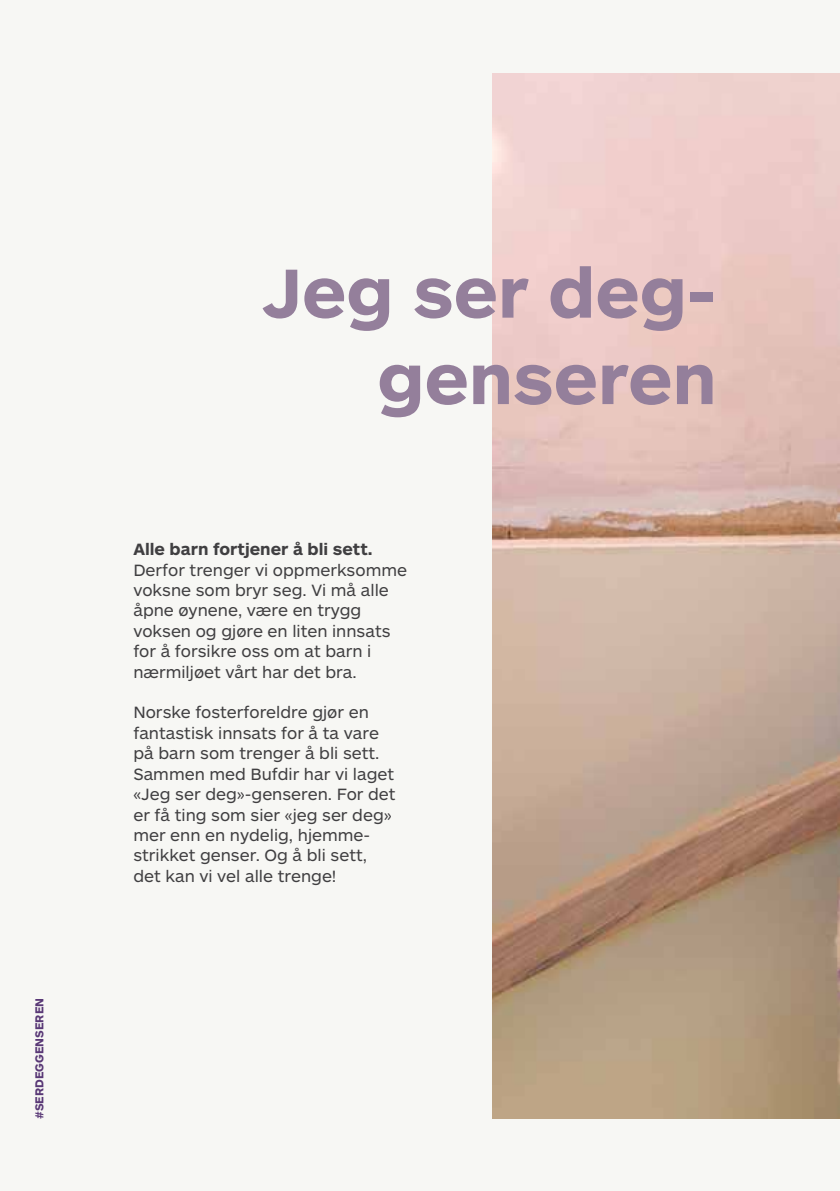
<style>
.page{position:relative;width:840px;height:1191px;background:#fff}
.page>*{position:absolute;margin:0;border:0;box-sizing:border-box;transform-origin:0 0}
.t1{font:700 72px/86.4px "ARS Maquette Pro";color:#947f9b;text-align:right}
.t2{font:17px/20.4px "ARS Maquette Pro";color:#403f41}
.t3{font:700 17px "ARS Maquette Pro";color:#403f41}
.t4{font:700 12px "ARS Maquette Pro";color:#593876}
</style>
<div class="page">
<div style="left:0;top:0;width:839px;height:1191px;background:#f7f7f4"></div>
<img style="left:492px;top:73px;width:347px;height:1046px">
<p class="t4" style="left:32px;top:1119px;width:122px;rotate:-90deg">#SERDEGGENSEREN</p>
<h1 class="t1" style="left:262px;top:246px;width:455px">Jeg ser deg&shy;genseren</h1>
<p class="t3" style="left:133px;top:538px;width:241px">Alle barn fortjener å bli sett.</p>
<p class="t2" style="left:133px;top:558px;width:275px">Derfor trenger vi oppmerksomme voksne som bryr seg. Vi må alle åpne øynene, være en trygg voksen og gjøre en liten innsats for å forsikre oss om at barn i nærmiljøet vårt har det bra.</p>
<p class="t2" style="left:133px;top:701px;width:263px">Norske fosterforeldre gjør en fantastisk innsats for å ta vare på barn som trenger å bli sett.<br>Sammen med Bufdir har vi laget «Jeg ser deg»-genseren. For det er få ting som sier «jeg ser deg» mer enn en nydelig, hjemme&shy;strikket genser. Og å bli sett, det kan vi vel alle trenge!</p>
</div>
